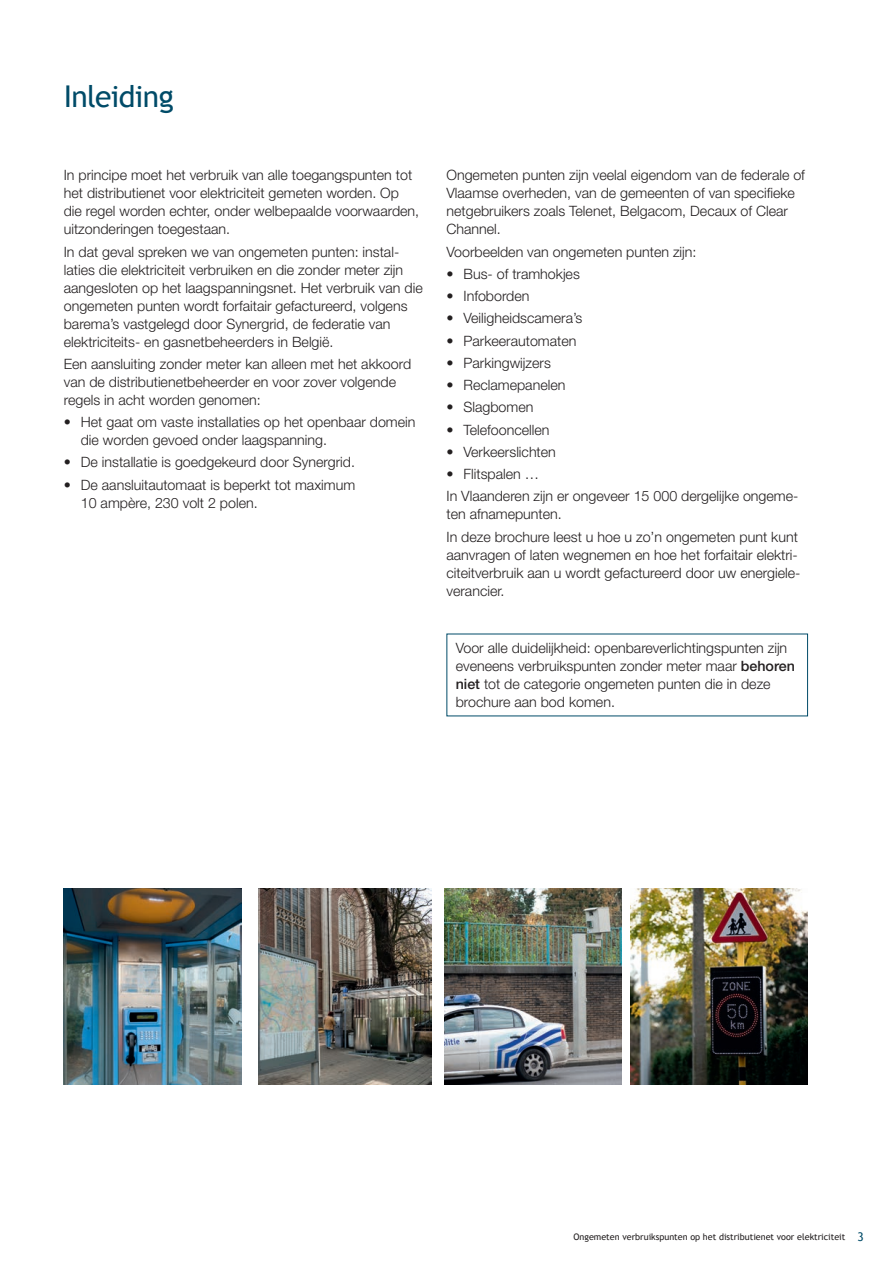
<style>
.page{position:relative;width:893px;height:1263px;background:#fff}
.page>*{position:absolute;margin:0;border:0;box-sizing:border-box;transform-origin:0 0}
.t1{font:30px "Trebuchet MS";letter-spacing:-.02em;color:#004b68}
.t2{font:300 14.25px/18px "Helvetica Neue LT Std";color:#231f20}
.t3{font:9px "Trebuchet MS";color:#231f20}
.s1{font-weight:500}
.s2{font-size:12px;color:#004b68}
</style>
<div class="page">
<img style="left:64px;top:889px;width:177px;height:196px">
<img style="left:258px;top:889px;width:174px;height:196px">
<img style="left:444px;top:889px;width:178px;height:196px">
<img style="left:630px;top:889px;width:178px;height:196px">
<h1 class="t1" style="left:64px;top:79px;width:111px">Inleiding</h1>
<p class="t2" style="left:64px;top:166px;width:357px">In principe moet het verbruik van alle toegangspunten tot het distributienet voor elektriciteit gemeten worden. Op die regel worden echter, onder welbepaalde voorwaarden, uitzonderingen toegestaan.</p>
<p class="t2" style="left:64px;top:242px;width:360px">In dat geval spreken we van ongemeten punten: instal&shy;laties die elektriciteit verbruiken en die zonder meter zijn aangesloten op het laagspanningsnet. Het verbruik van die ongemeten punten wordt forfaitair gefactureerd, volgens barema’s vastgelegd door Synergrid, de federatie van elektriciteits- en gasnetbeheerders in België.</p>
<p class="t2" style="left:64px;top:354px;width:349px">Een aansluiting zonder meter kan alleen met het akkoord van de distributienetbeheerder en voor zover volgende regels in acht worden genomen:</p>
<p class="t2" style="left:81px;top:413px;width:336px;text-indent:-17px">• Het gaat om vaste installaties op het openbaar domein die worden gevoed onder laagspanning.</p>
<p class="t2" style="left:64px;top:453px;width:293px">• De installatie is goedgekeurd door Synergrid.</p>
<p class="t2" style="left:81px;top:475px;width:276px;text-indent:-17px">• De aansluitautomaat is beperkt tot maximum<br>10 ampère, 230 volt 2 polen.</p>
<p class="t2" style="left:446px;top:166px;width:360px">Ongemeten punten zijn veelal eigendom van de federale of Vlaamse overheden, van de gemeenten of van specifieke netgebruikers zoals Telenet, Belgacom, Decaux of Clear Channel.</p>
<p class="t2" style="left:446px;top:242px;width:251px">Voorbeelden van ongemeten punten zijn:</p>
<p class="t2" style="left:446px;top:264px;width:135px">• Bus- of tramhokjes</p>
<p class="t2" style="left:446px;top:287px;width:85px">• Infoborden</p>
<p class="t2" style="left:446px;top:309px;width:137px">• Veiligheidscamera’s</p>
<p class="t2" style="left:446px;top:331px;width:132px">• Parkeerautomaten</p>
<p class="t2" style="left:446px;top:353px;width:106px">• Parkingwijzers</p>
<p class="t2" style="left:446px;top:376px;width:120px">• Reclamepanelen</p>
<p class="t2" style="left:446px;top:398px;width:88px">• Slagbomen</p>
<p class="t2" style="left:446px;top:420px;width:105px">• Telefooncellen</p>
<p class="t2" style="left:446px;top:442px;width:111px">• Verkeerslichten</p>
<p class="t2" style="left:446px;top:463px;width:353px;line-height:22.2px">• Flitspalen …<br>In Vlaanderen zijn er ongeveer 15 000 dergelijke ongeme-</p>
<p class="t2" style="left:446px;top:503px;width:353px;line-height:22.2px">ten afnamepunten.<br>In deze brochure leest u hoe u zo’n ongemeten punt kunt</p>
<p class="t2" style="left:446px;top:545px;width:356px">aanvragen of laten wegnemen en hoe het forfaitair elektri&shy;citeitverbruik aan u wordt gefactureerd door uw energiele&shy;verancier.</p>
<p class="t2" style="left:456px;top:639px;width:341px">Voor alle duidelijkheid: openbareverlichtingspunten zijn eveneens verbruikspunten zonder meter maar <span class="s1">behoren niet</span> tot de categorie ongemeten punten die in deze brochure aan bod komen.</p>
<p class="t3" style="left:573px;top:1232px;width:292px">Ongemeten verbruikspunten op het distributienet voor elektriciteit <span class="s2">3</span></p>
</div>
